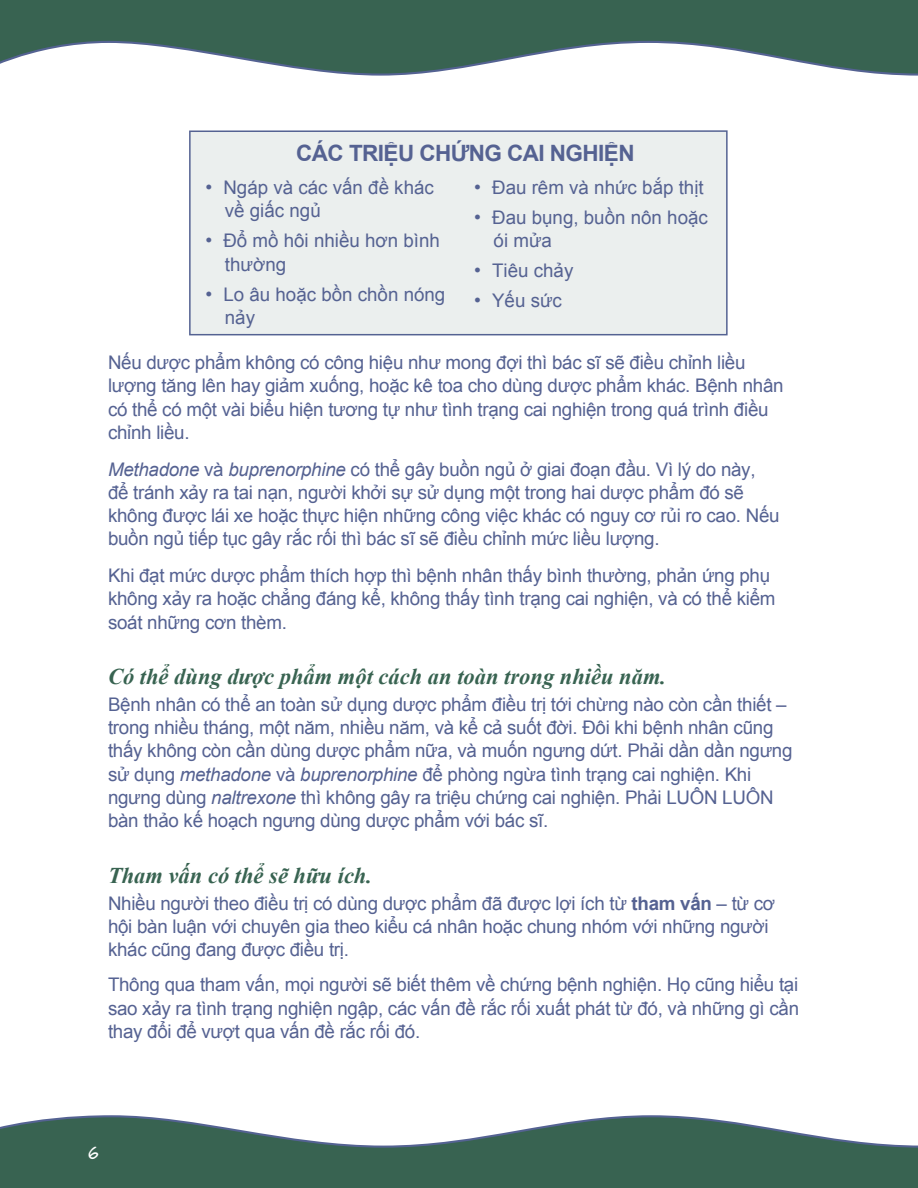
<style>
.page{position:relative;width:918px;height:1188px;background:#fff}
.page>*{position:absolute;margin:0;border:0;box-sizing:border-box;transform-origin:0 0}
.t1{font:italic 700 22.5px "Times New Roman";color:#386351}
.t2{font:700 22.5px "Arial";letter-spacing:-.025em;color:#556292}
.t3{font:18.75px/23.2px "Arial";letter-spacing:-.015em;color:#556292}
.t4{font:15px "Annifont";color:#fff}
.s1{font-size:19.5px}
.s2{font-style:italic}
.s3{font-weight:700}
</style>
<div class="page">
<svg style="left:0;top:0;width:918px;height:76px"></svg>
<svg style="left:0;top:1115px;width:918px;height:73px"></svg>
<div style="left:190px;top:131px;width:537px;height:204px;background:#ebefee"></div>
<div style="left:189px;top:130px;width:539px;height:205px;border:2px solid #546292"></div>
<p class="t2" style="left:296px;top:138px;width:340px">CÁC TRIỆU CHỨNG CAI NGHIỆN</p>
<p class="t3" style="left:225px;top:176px;width:211px;text-indent:-20px"><span class="s1">•</span> Ngáp và các vấn đề khác về giấc ngủ</p>
<p class="t3" style="left:225px;top:229px;width:217px;text-indent:-20px"><span class="s1">•</span> Đổ mồ hôi nhiều hơn bình thường</p>
<p class="t3" style="left:225px;top:283px;width:222px;text-indent:-20px"><span class="s1">•</span> Lo âu hoặc bồn chồn nóng nảy</p>
<p class="t3" style="left:474px;top:176px;width:231px"><span class="s1">•</span> Đau rêm và nhức bắp thịt</p>
<p class="t3" style="left:494px;top:206px;width:216px;text-indent:-20px"><span class="s1">•</span> Đau bụng, buồn nôn hoặc ói mửa</p>
<p class="t3" style="left:474px;top:259px;width:101px"><span class="s1">•</span> Tiêu chảy</p>
<p class="t3" style="left:474px;top:289px;width:89px"><span class="s1">•</span> Yếu sức</p>
<p class="t3" style="left:108px;top:351px;width:639px">Nếu dược phẩm không có công hiệu như mong đợi thì bác sĩ sẽ điều chỉnh liều</p>
<p class="t3" style="left:108px;top:374px;width:677px">lượng tăng lên hay giảm xuống, hoặc kê toa cho dùng dược phẩm khác. Bệnh nhân</p>
<p class="t3" style="left:108px;top:398px;width:662px">có thể có một vài biểu hiện tương tự như tình trạng cai nghiện trong quá trình điều chỉnh liều.</p>
<p class="t3" style="left:108px;top:458px;width:673px"><span class="s2">Methadone</span> và <span class="s2">buprenorphine</span> có thể gây buồn ngủ ở giai đoạn đầu. Vì lý do này, để tránh xảy ra tai nạn, người khởi sự sử dụng một trong hai dược phẩm đó sẽ không được lái xe hoặc thực hiện những công việc khác có nguy cơ rủi ro cao. Nếu buồn ngủ tiếp tục gây rắc rối thì bác sĩ sẽ điều chỉnh mức liều lượng.</p>
<p class="t3" style="left:108px;top:564px;width:669px">Khi đạt mức dược phẩm thích hợp thì bệnh nhân thấy bình thường, phản ứng phụ không xảy ra hoặc chẳng đáng kể, không thấy tình trạng cai nghiện, và có thể kiểm</p>
<p class="t3" style="left:108px;top:611px;width:180px">soát những cơn thèm.</p>
<p class="t1" style="left:108px;top:661px;width:560px">Có thể dùng dược phẩm một cách an toàn trong nhiều năm.</p>
<p class="t3" style="left:108px;top:693px;width:686px">Bệnh nhân có thể an toàn sử dụng dược phẩm điều trị tới chừng nào còn cần thiết – trong nhiều tháng, một năm, nhiều năm, và kể cả suốt đời. Đôi khi bệnh nhân cũng thấy không còn cần dùng dược phẩm nữa, và muốn ngưng dứt. Phải dần dần ngưng sử dụng <span class="s2">methadone</span> và <span class="s2">buprenorphine</span> để phòng ngừa tình trạng cai nghiện. Khi ngưng dùng <span class="s2">naltrexone</span> thì không gây ra triệu chứng cai nghiện. Phải LUÔN LUÔN bàn thảo kế hoạch ngưng dùng dược phẩm với bác sĩ.</p>
<p class="t1" style="left:108px;top:860px;width:266px">Tham vấn có thể sẽ hữu ích.</p>
<p class="t3" style="left:108px;top:891px;width:669px">Nhiều người theo điều trị có dùng dược phẩm đã được lợi ích từ <span class="s3">tham vấn</span> – từ cơ hội bàn luận với chuyên gia theo kiểu cá nhân hoặc chung nhóm với những người khác cũng đang được điều trị.</p>
<p class="t3" style="left:108px;top:973px;width:693px;text-align:justify">Thông qua tham vấn, mọi người sẽ biết thêm về chứng bệnh nghiện. Họ cũng hiểu tại sao xảy ra tình trạng nghiện ngập, các vấn đề rắc rối xuất phát từ đó, và những gì cần thay đổi để vượt qua vấn đề rắc rối đó.</p>
<p class="t4" style="left:87px;top:1141px;width:14px">6</p>
</div>
